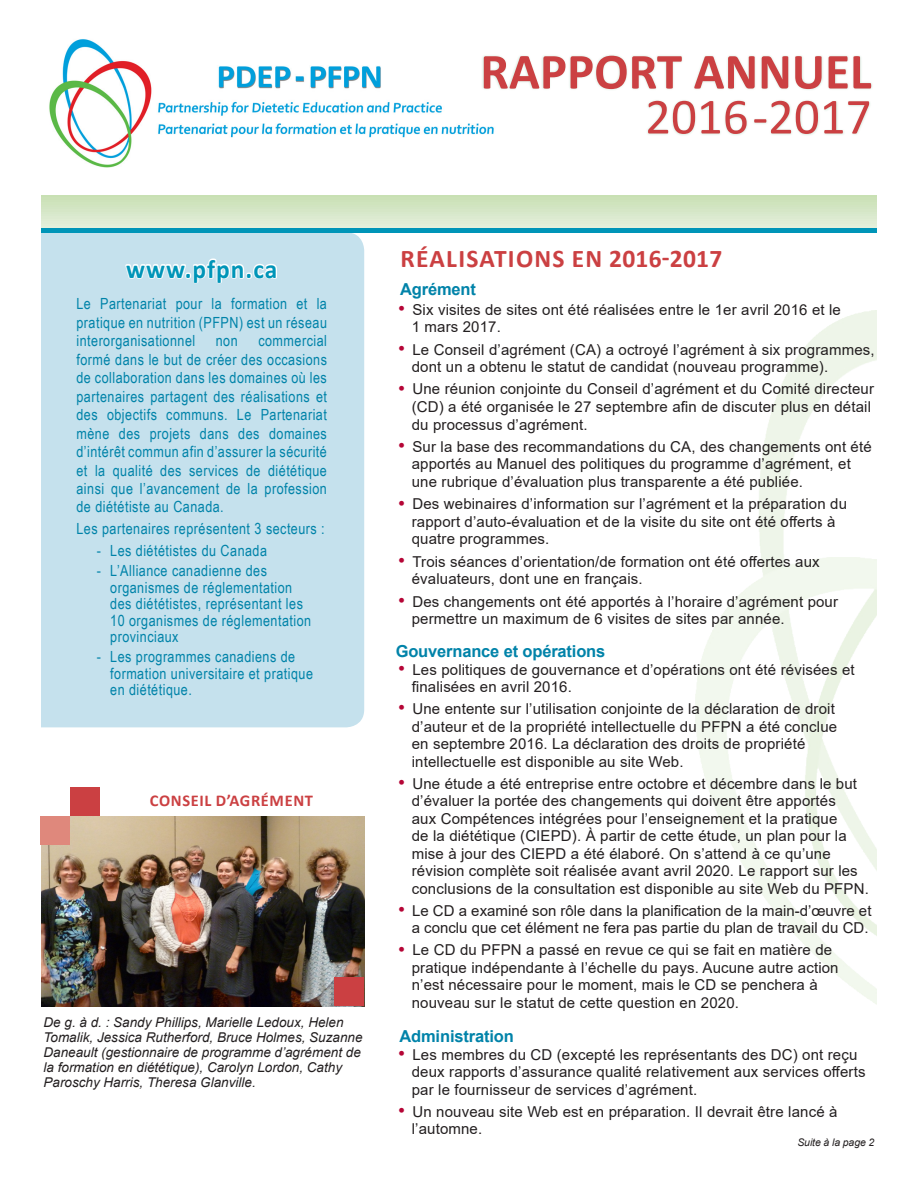
<style>
.page{position:relative;width:918px;height:1188px;background:#fff}
.page>*{position:absolute;margin:0;border:0;box-sizing:border-box;transform-origin:0 0}
.t1{font:700 51px "Calibri";color:#cb4042}
.t2{font:51px "Calibri";color:#cb4042}
.t3{font:700 26.1px "Calibri";letter-spacing:.04em;color:#0095b8}
.t4{font:700 25.5px "Calibri";letter-spacing:.045em;color:#cb4042}
.t5{font:700 16.5px "Arial";letter-spacing:-.01em;color:#0083a9}
.t6{font:700 16.5px "Calibri";letter-spacing:.04em;color:#cb4042}
.t7{font:15.3px/18.5px "Arial Narrow";letter-spacing:.03em;color:#0083a9;text-align:justify}
.t8{font:15px/17.5px "Arial";letter-spacing:.01em;color:#231f20}
.t9{font:italic 13.5px/15px "Arial";color:#231f20}
.t10{font:italic 10.5px "Arial";letter-spacing:-.01em;color:#231f20}
.s1{font-family:"Meta Offc Norm";font-size:13.5px;color:#b50536}
</style>
<div class="page">
<img style="left:41px;top:816px;width:323px;height:190px">
<svg style="left:41px;top:195px;width:836px;height:530px"></svg>
<div style="left:30px;top:228px;width:858px;height:61px;background:#fff"></div>
<div style="left:41px;top:233px;width:323px;height:494px;background:#c5e1ed"></div>
<svg style="left:124px;top:248px;width:155px;height:45px"></svg>
<img style="left:707px;top:310px;width:164px;height:334px">
<img style="left:49px;top:39px;width:432px;height:129px">
<div style="left:40px;top:228px;width:838px;height:5px;background:#0095b8"></div>
<div style="left:40px;top:816px;width:30px;height:29px;background:#df887c"></div>
<div style="left:70px;top:788px;width:30px;height:28px;background:#cb4042"></div>
<div style="left:334px;top:978px;width:30px;height:28px;background:#cb4042"></div>
<div style="left:481px;top:54px;width:392px;height:82px;background:#00843d;opacity:.2"></div>
<p class="t1" style="left:480px;top:36px;width:393px">RAPPORT ANNUEL</p>
<p class="t2" style="left:645px;top:81px;width:228px">2016 -2017</p>
<p class="t3" style="left:126px;top:250px;width:153px">www.pfpn.ca</p>
<p class="t7" style="left:76px;top:294px;width:252px">Le Partenariat pour la formation et la pratique en nutrition (PFPN) est un réseau interorganisationnel</p>
<p class="t7" style="left:76px;top:331px;width:252px;text-indent:182px">commercial formé dans le but de créer des occasions de collaboration dans les domaines où les partenaires partagent des réalisations et des objectifs communs. Le Partenariat mène des projets dans des domaines d’intérêt commun afin d’assurer la sécurité et la qualité des services de diététique ainsi que l’avancement de la profession de diététiste au Canada.</p>
<p class="t7" style="left:76px;top:519px;width:250px">Les partenaires représentent 3 secteurs :</p>
<p class="t7" style="left:97px;top:541px;width:172px">- Les diététistes du Canada</p>
<p class="t7" style="left:110px;top:562px;width:202px;line-height:16.5px;text-align:left;text-indent:-14px">- L’Alliance canadienne des organismes de réglementation des diététistes, représentant les<br>10 organismes de réglementation provinciaux</p>
<p class="t7" style="left:110px;top:648px;width:204px;line-height:16.5px;text-align:left;text-indent:-14px">- Les programmes canadiens de formation universitaire et pratique en diététique.</p>
<p class="t7" style="left:216px;top:331px;width:23px">non</p>
<p class="t6" style="left:150px;top:789px;width:165px">CONSEIL D’AGRÉMENT</p>
<p class="t9" style="left:44px;top:1015px;width:321px">De g. à d. : Sandy Phillips, Marielle Ledoux, Helen Tomalik, Jessica Rutherford, Bruce Holmes, Suzanne Daneault (gestionnaire de programme d’agrément de la formation en diététique), Carolyn Lordon, Cathy Paroschy Harris, Theresa Glanville.</p>
<p class="t4" style="left:401px;top:240px;width:323px">RÉALISATIONS EN 2016-2017</p>
<p class="t5" style="left:400px;top:278px;width:77px">Agrément</p>
<p class="t8" style="left:412px;top:301px;width:431px;text-indent:-14px"><span class="s1">•</span> Six visites de sites ont été réalisées entre le 1er avril 2016 et le<br>1 mars 2017.</p>
<p class="t8" style="left:412px;top:340px;width:464px;text-indent:-14px"><span class="s1">•</span> Le Conseil d’agrément (CA) a octroyé l’agrément à six programmes, dont un a obtenu le statut de candidat (nouveau programme).</p>
<p class="t8" style="left:412px;top:380px;width:464px;text-indent:-14px"><span class="s1">•</span> Une réunion conjointe du Conseil d’agrément et du Comité directeur (CD) a été organisée le 27 septembre afin de discuter plus en détail du processus d’agrément.</p>
<p class="t8" style="left:412px;top:438px;width:462px;text-indent:-14px"><span class="s1">•</span> Sur la base des recommandations du CA, des changements ont été apportés au Manuel des politiques du programme d’agrément, et une rubrique d’évaluation plus transparente a été publiée.</p>
<p class="t8" style="left:412px;top:495px;width:437px;text-indent:-14px"><span class="s1">•</span> Des webinaires d’information sur l’agrément et la préparation du rapport d’auto-évaluation et de la visite du site ont été offerts à quatre programmes.</p>
<p class="t8" style="left:412px;top:553px;width:410px;text-indent:-14px"><span class="s1">•</span> Trois séances d’orientation/de formation ont été offertes aux évaluateurs, dont une en français.</p>
<p class="t8" style="left:412px;top:593px;width:428px;text-indent:-14px"><span class="s1">•</span> Des changements ont été apportés à l’horaire d’agrément pour permettre un maximum de 6 visites de sites par année.</p>
<p class="t5" style="left:396px;top:640px;width:211px">Gouvernance et opérations</p>
<p class="t8" style="left:412px;top:660px;width:445px;text-indent:-14px"><span class="s1">•</span> Les politiques de gouvernance et d’opérations ont été révisées et finalisées en avril 2016.</p>
<p class="t8" style="left:412px;top:700px;width:427px;text-indent:-14px"><span class="s1">•</span> Une entente sur l’utilisation conjointe de la déclaration de droit d’auteur et de la propriété intellectuelle du PFPN a été conclue en septembre 2016. La déclaration des droits de propriété intellectuelle est disponible au site Web.</p>
<p class="t8" style="left:412px;top:774px;width:459px;text-indent:-14px"><span class="s1">•</span> Une étude a été entreprise entre octobre et décembre dans le but d’évaluer la portée des changements qui doivent être apportés<br>aux Compétences intégrées pour l’enseignement et la pratique<br>de la diététique (CIEPD). À partir de cette étude, un plan pour la mise à jour des CIEPD a été élaboré. On s’attend à ce qu’une révision complète soit réalisée avant avril 2020. Le rapport sur les conclusions de la consultation est disponible au site Web du PFPN.</p>
<p class="t8" style="left:398px;top:902px;width:475px;text-align:right"><span class="s1">•</span> Le CD a examiné son rôle dans la planification de la main-d’œuvre et a conclu que cet élément ne fera pas partie du plan de travail du CD.</p>
<p class="t8" style="left:412px;top:941px;width:428px;text-indent:-14px"><span class="s1">•</span> Le CD du PFPN a passé en revue ce qui se fait en matière de pratique indépendante à l’échelle du pays. Aucune autre action n’est nécessaire pour le moment, mais le CD se penchera à nouveau sur le statut de cette question en 2020.</p>
<p class="t5" style="left:399px;top:1025px;width:116px">Administration</p>
<p class="t8" style="left:412px;top:1045px;width:455px;text-indent:-14px"><span class="s1">•</span> Les membres du CD (excepté les représentants des DC) ont reçu deux rapports d’assurance qualité relativement aux services offerts par le fournisseur de services d’agrément.</p>
<p class="t8" style="left:412px;top:1102px;width:427px;text-indent:-14px"><span class="s1">•</span> Un nouveau site Web est en préparation. Il devrait être lancé à l’automne.</p>
<p class="t10" style="left:797px;top:1136px;width:79px">Suite à la page 2</p>
</div>
